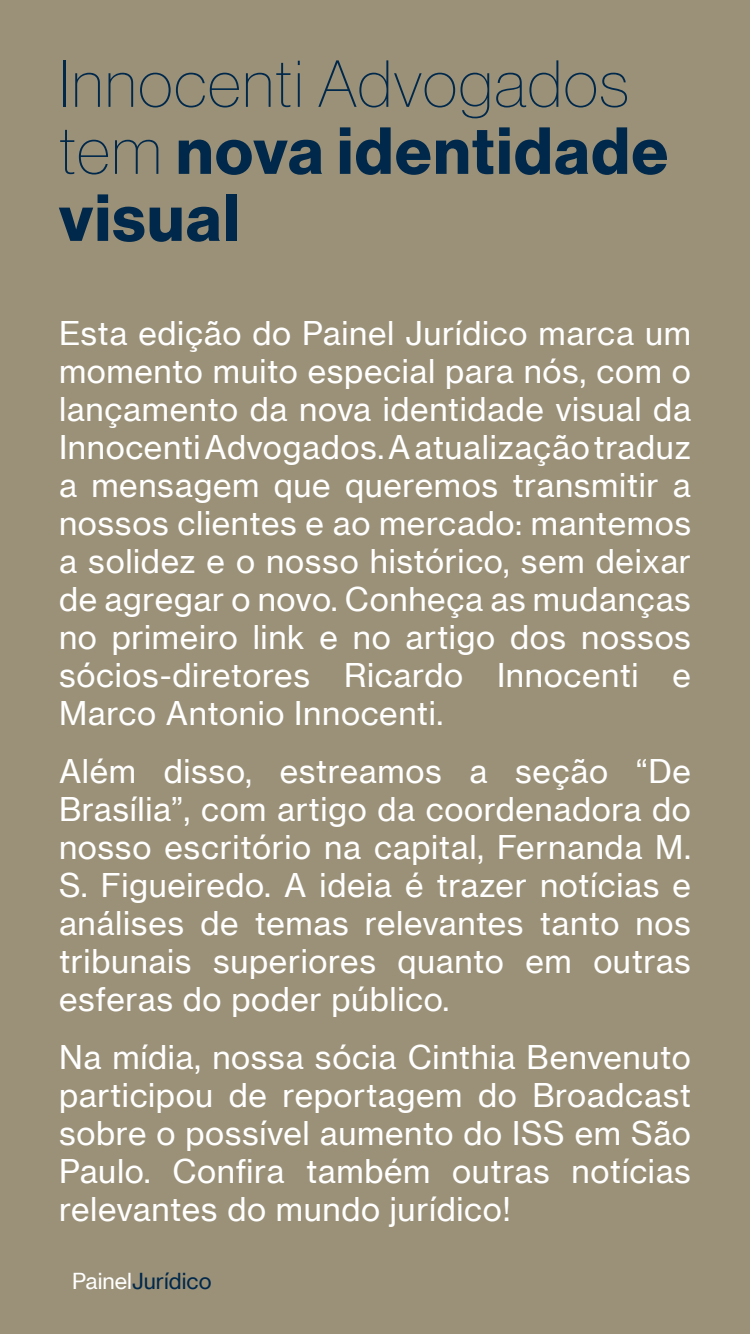
<style>
.page{position:relative;width:750px;height:1334px;background:#9b9178}
.page>*{position:absolute;margin:0;border:0;box-sizing:border-box;transform-origin:0 0}
.t1{font:65px/67px "N Haas Grotesk DS Pro 75 Bd";letter-spacing:.03em;color:#00284b}
.t2{font:65px "N Haas Grotesk DS Pro 25 Th";letter-spacing:.03em;color:#00284b}
.t3{font:32px/38px "N Haas Grotesk TX Pro 55 Rg";letter-spacing:.02em;color:#fff;text-align:justify}
.t4{font:21.6px "N Haas Grotesk TX Pro 55 Rg";color:#00284b}
.s1{font-family:"N Haas Grotesk DS Pro 25 Th"}
.s2{color:#fff}
</style>
<div class="page">
<h1 class="t2" style="left:59px;top:48px;width:571px">Innocenti Advogados</h1>
<h1 class="t1" style="left:59px;top:119px;width:611px"><span class="s1">tem</span> nova identidade visual</h1>
<p class="t3" style="left:59px;top:314px;width:634px">Esta edição do Painel Jurídico marca um momento muito especial para nós, com o lançamento da nova identidade visual da Innocenti Advogados. A atualização traduz a mensagem que queremos transmitir a nossos clientes e ao mercado: mantemos a solidez e o nosso histórico, sem deixar de agregar o novo. Conheça as mudanças no primeiro link e no artigo dos nossos sócios-diretores Ricardo Innocenti e Marco Antonio Innocenti.</p>
<p class="t3" style="left:59px;top:752px;width:634px">Além disso, estreamos a seção “De Brasília”, com artigo da coordenadora do nosso escritório na capital, Fernanda M.<br>S. Figueiredo. A ideia é trazer notícias e análises de temas relevantes tanto nos tribunais superiores quanto em outras esferas do poder público.</p>
<p class="t3" style="left:59px;top:1038px;width:634px">Na mídia, nossa sócia Cinthia Benvenuto participou de reportagem do Broadcast sobre o possível aumento do ISS em São Paulo. Confira também outras notícias relevantes do mundo jurídico!</p>
<p class="t4" style="left:72px;top:1268px;width:141px"><span class="s2">Painel</span>Jurídico</p>
</div>
